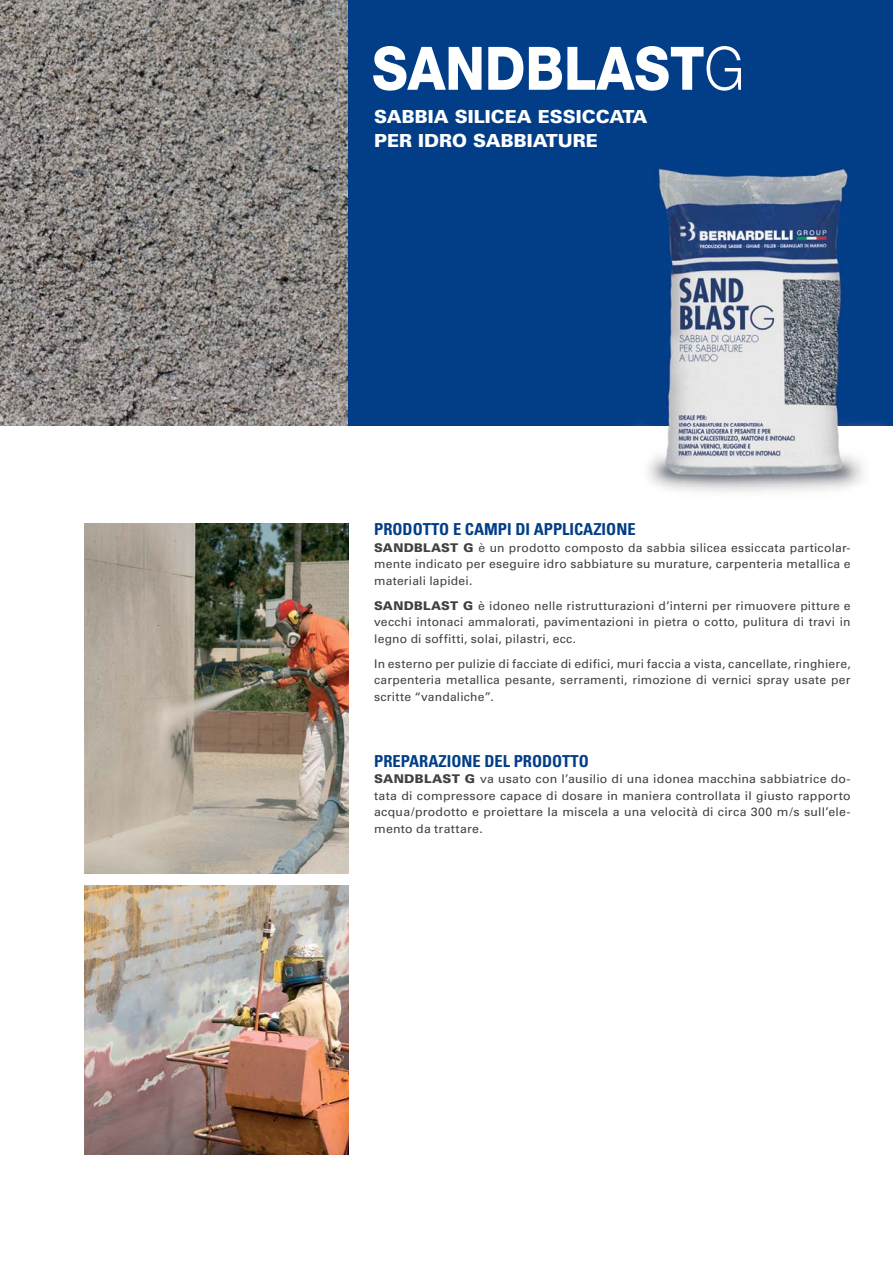
<style>
.page{position:relative;width:893px;height:1263px;background:#fff}
.page>*{position:absolute;margin:0;border:0;box-sizing:border-box;transform-origin:0 0}
.t1{font:800 60px "Helvetica Neue";color:#fff;scale:.89 1}
.t2{font:900 18px/24px "Univers";color:#fff}
.t3{font:700 condensed 16.5px "Univers LT Std";color:#023e88}
.t4{font:12px/16.5px "Univers";letter-spacing:.015em;color:#404041;text-align:justify}
.s1{font-weight:300}
.s2{font-weight:900}
</style>
<div class="page">
<img style="left:0;top:0;width:348px;height:425px">
<div style="left:348px;top:0;width:544px;height:425px;background:#023e88"></div>
<img style="left:85px;top:523px;width:263px;height:351px">
<img style="left:85px;top:885px;width:263px;height:269px">
<img style="left:631px;top:167px;width:261px;height:326px">
<h1 class="t1" style="left:372px;top:47px;width:419px">SANDBLAST<span class="s1">G</span></h1>
<h2 class="t2" style="left:374px;top:106px;width:275px">SABBIA SILICEA ESSICCATA<br>PER IDRO SABBIATURE</h2>
<h3 class="t3" style="left:374px;top:521px;width:263px">PRODOTTO E CAMPI DI APPLICAZIONE</h3>
<p class="t4" style="left:374px;top:540px;width:478px"><span class="s2">SANDBLAST G</span> è un prodotto composto da sabbia silicea essiccata particolar&shy;mente indicato per eseguire idro sabbiature su murature, carpenteria metallica e materiali lapidei.</p>
<p class="t4" style="left:374px;top:598px;width:478px"><span class="s2">SANDBLAST G</span> è idoneo nelle ristrutturazioni d’interni per rimuovere pitture e vecchi intonaci ammalorati, pavimentazioni in pietra o cotto, pulitura di travi in legno di soffitti, solai, pilastri, ecc.</p>
<p class="t4" style="left:374px;top:656px;width:478px">In esterno per pulizie di facciate di edifici, muri faccia a vista, cancellate, ringhiere, carpenteria metallica pesante, serramenti, rimozione di vernici spray usate per scritte “vandaliche”.</p>
<h3 class="t3" style="left:374px;top:753px;width:216px">PREPARAZIONE DEL PRODOTTO</h3>
<p class="t4" style="left:374px;top:772px;width:478px"><span class="s2">SANDBLAST G</span> va usato con l’ausilio di una idonea macchina sabbiatrice do&shy;tata di compressore capace di dosare in maniera controllata il giusto rapporto acqua/prodotto e proiettare la miscela a una velocità di circa 300 m/s sull’ele&shy;mento da trattare.</p>
</div>
